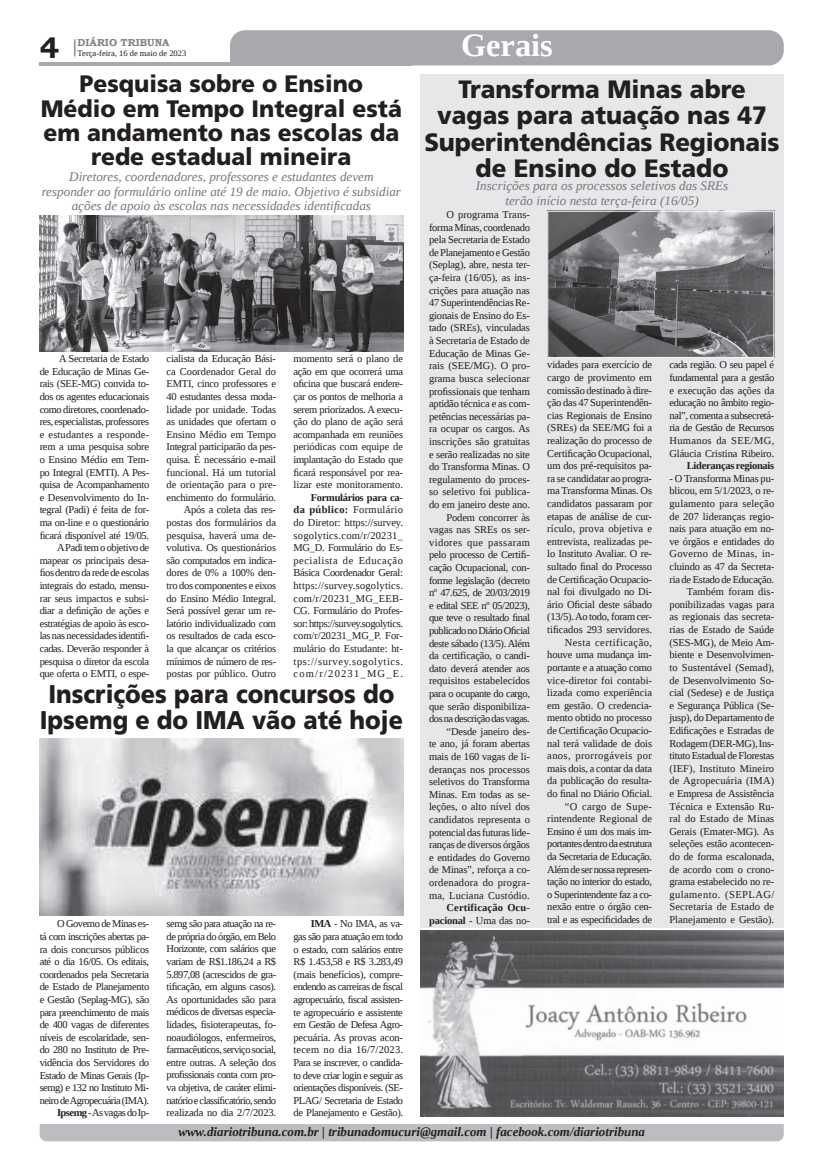
<style>
.page{position:relative;width:821px;height:1166px;background:#fff}
.page>*{position:absolute;margin:0;border:0;box-sizing:border-box;transform-origin:0 0}
.t1{font:700 32.38px "Liberation Serif";color:#fff}
.t2{font:700 29.31px "Bookman Old Style";color:#231f20}
.t3{font:900 25.64px/25.8px "Frutiger LT Std";color:#231f20;text-align:center;scale:.92 1}
.t4{font:900 25.11px/26.5px "Frutiger LT Std";color:#231f20;text-align:center;scale:.96 1}
.t5{font:900 23.8px/24.3px "Frutiger LT Std";color:#231f20;text-align:center;scale:.96 1}
.t6{font:italic 13.12px/14.9px "Liberation Serif";color:#76787b;text-align:center}
.t7{font:italic 700 12.95px "Liberation Serif";color:#231f20}
.t8{font:10.5px/12.6px "Liberation Serif";letter-spacing:-.015em;color:#231f20;text-align:right}
.t9{font:10.5px/12.6px "Liberation Serif";letter-spacing:-.035em;color:#231f20;text-align:right}
.t10{font:700 10.5px/12.6px "Liberation Serif";letter-spacing:.015em;color:#231f20;text-align:right}
.t11{font:700 10.5px "Liberation Serif";letter-spacing:-.025em;color:#231f20}
.t12{font:700 10.06px "Bookman Old Style";color:#808285}
.t13{font:8.4px "Liberation Serif";color:#231f20}
.s1{font-weight:700}
.s2{font-weight:400}
</style>
<div class="page">
<svg style="left:74px;top:39px;width:2px;height:17px"></svg>
<hr style="left:40px;top:62px;width:372px;height:3px;background:#a8a9ad">
<div style="left:230px;top:30px;width:554px;height:35px;background:#a8a9ad"></div>
<div style="left:40px;top:1124px;width:744px;height:17px;background:#bcbdc0"></div>
<div style="left:420px;top:74px;width:364px;height:854px;background:#e6e7e9"></div>
<img style="left:549px;top:213px;width:223px;height:143px">
<div style="left:547px;top:211px;width:227px;height:147px;border:1px solid #fff"></div>
<img style="left:40px;top:215px;width:363px;height:136px">
<img style="left:40px;top:738px;width:363px;height:178px">
<img style="left:420px;top:931px;width:364px;height:185px">
<h2 class="t2" style="left:40px;top:27px;width:21px">4</h2>
<p class="t12" style="left:78px;top:35px;width:93px">DIÁRIO TRIBUNA</p>
<p class="t13" style="left:78px;top:48px;width:110px">Terça-feira, 16 de maio de 2023</p>
<h3 class="t5" style="left:41px;top:72px;width:378px">Pesquisa sobre o Ensino<br>Médio em Tempo Integral está em andamento nas escolas da rede estadual mineira</h3>
<p class="t6" style="left:42px;top:169px;width:361px">Diretores, coordenadores, professores e estudantes devem responder ao formulário online até 19 de maio. Objetivo é subsidiar ações de apoio às escolas nas necessidades identificadas</p>
<p class="t8" style="left:40px;top:352px;width:111px">A Secretaria de Estado<br>de Educação de Minas Ge&shy;rais (SEE-MG) convida to&shy;dos os agentes educacionais como diretores, coordenado&shy;res, especialistas, professores e estudantes a responde&shy;rem a uma pesquisa sobre o Ensino Médio em Tem&shy;po Integral (EMTI). A Pes&shy;quisa de Acompanhamento e Desenvolvimento do In&shy;tegral (Padi) é feita de for&shy;ma on-line e o questionário ficará disponível até 19/05.<br>A Padi tem o objetivo de mapear os principais desa&shy;fios dentro da rede de escolas integrais do estado, mensu&shy;rar seus impactos e subsi&shy;diar a definição de ações e estratégias de apoio às esco&shy;las nas necessidades identifi&shy;cadas. Deverão responder à pesquisa o diretor da escola que oferta o EMTI, o espe-</p>
<p class="t8" style="left:167px;top:352px;width:111px">cialista da Educação Bási&shy;ca Coordenador Geral do<br>EMTI, cinco professores e<br>40 estudantes dessa moda&shy;lidade por unidade. Todas as unidades que ofertam o<br>Ensino Médio em Tempo<br>Integral participarão da pes&shy;quisa. É necessário e-mail funcional. Há um tutorial de orientação para o pre&shy;enchimento do formulário.<br>Após a coleta das res&shy;postas dos formulários da pesquisa, haverá uma de&shy;volutiva. Os questionários são computados em indica&shy;dores de 0% a 100% den&shy;tro dos componentes e eixos do Ensino Médio Integral.<br>Será possível gerar um re&shy;latório individualizado com os resultados de cada esco&shy;la que alcançar os critérios mínimos de número de res&shy;postas por público. Outro</p>
<p class="t8" style="left:294px;top:352px;width:111px;text-align:justify">momento será o plano de ação em que ocorrerá uma oficina que buscará endere&shy;çar os pontos de melhoria a serem priorizados. A execu&shy;ção do plano de ação será acompanhada em reuniões periódicas com equipe de implantação do Estado que ficará responsável por rea&shy;lizar este monitoramento.</p>
<p class="t8" style="left:294px;top:491px;width:111px;text-align:justify;text-indent:17px"><span class="s1">Formulários para ca&shy;da público:</span> Formulário do Diretor: https://survey. sogolytics.com/r/20231_ MG_D. Formulário do Es&shy;pecialista de Educação Básica Coordenador Geral: https://survey.sogolytics. com/r/20231_MG_EEB-CG. Formulário do Profes&shy;sor: https://survey.sogolytics. com/r/20231_MG_P. For&shy;mulário do Estudante: ht&shy;tps://survey.sogolytics. com/r/20231_MG_E.</p>
<h3 class="t3" style="left:40px;top:681px;width:396px">Inscrições para concursos do<br>Ipsemg e do IMA vão até hoje</h3>
<p class="t9" style="left:40px;top:917px;width:111px">O Governo de Minas es-<br>tá com inscrições abertas pa&shy;ra dois concursos públicos até o dia 16/05. Os editais, coordenados pela Secretaria de Estado de Planejamento e Gestão (Seplag-MG), são para preenchimento de mais de 400 vagas de diferentes níveis de escolaridade, sen&shy;do 280 no Instituto de Pre&shy;vidência dos Servidores do<br>Estado de Minas Gerais (Ip&shy;semg) e 132 no Instituto Mi&shy;neiro de Agropecuária (IMA).<br><span class="s1">Ipsemg</span> - As vagas do Ip-</p>
<p class="t8" style="left:167px;top:917px;width:111px;text-align:justify">semg são para atuação na re&shy;de própria do órgão, em Belo Horizonte, com salários que variam de R$1.186,24 a R$ 5.897,08 (acrescidos de gra&shy;tificação, em alguns casos).<br>As oportunidades são para médicos de diversas especia&shy;lidades, fisioterapeutas, fo&shy;noaudiólogos, enfermeiros, farmacêuticos, serviço social, entre outras. A seleção dos profissionais conta com pro&shy;va objetiva, de caráter elimi&shy;natório e classificatório, sendo realizada no dia 2/7/2023.</p>
<p class="t8" style="left:293px;top:917px;width:111px;text-align:justify;text-indent:17px"><span class="s1">IMA</span> - No IMA, as va&shy;gas são para atuação em todo o estado, com salários entre R$ 1.453,58 e R$ 3.283,49 (mais benefícios), compre&shy;endendo as carreiras de fiscal agropecuário, fiscal assisten&shy;te agropecuário e assistente em Gestão de Defesa Agro&shy;pecuária. As provas acon&shy;tecem no dia 16/7/2023.<br>Para se inscrever, o candida&shy;to deve criar login e seguir as orientações disponíveis. (SE-PLAG/ Secretaria de Estado de Planejamento e Gestão).</p>
<h1 class="t1" style="left:461px;top:24px;width:93px">Gerais</h1>
<h3 class="t4" style="left:424px;top:76px;width:372px">Transforma Minas abre vagas para atuação nas 47<br>Superintendências Regionais de Ensino do Estado</h3>
<p class="t6" style="left:476px;top:178px;width:254px">Inscrições para os processos seletivos das SREs terão início nesta terça-feira (16/05)</p>
<p class="t8" style="left:429px;top:208px;width:102px">O programa Trans&shy;forma Minas, coordenado pela Secretaria de Estado de Planejamento e Gestão (Seplag), abre, nesta ter&shy;ça-feira (16/05), as ins&shy;crições para atuação nas<br>47 Superintendências Re&shy;gionais de Ensino do Es&shy;tado (SREs), vinculadas à Secretaria de Estado de<br>Educação de Minas Ge&shy;rais (SEE/MG). O pro&shy;grama busca selecionar profissionais que tenham aptidão técnica e as com&shy;petências necessárias pa&shy;ra ocupar os cargos. As inscrições são gratuitas e serão realizadas no site do Transforma Minas. O regulamento do proces&shy;so seletivo foi publica&shy;do em janeiro deste ano.<br>Podem concorrer às vagas nas SREs os ser&shy;vidores que passaram pelo processo de Certifi&shy;cação Ocupacional, con&shy;forme legislação (decreto nº 47.625, de 20/03/2019 e edital SEE nº 05/2023), que teve o resultado final publicado no Diário Oficial deste sábado (13/5). Além da certificação, o candi&shy;dato deverá atender aos requisitos estabelecidos para o ocupante do cargo, que serão disponibiliza&shy;dos na descrição das vagas. “Desde janeiro des-<br>te ano, já foram abertas mais de 160 vagas de li&shy;deranças nos processos seletivos do Transforma<br>Minas. Em todas as se&shy;leções, o alto nível dos candidatos representa o potencial das futuras lide&shy;ranças de diversos órgãos e entidades do Governo de Minas”, reforça a co&shy;ordenadora do progra&shy;ma, Luciana Custódio.</p>
<p class="t10" style="left:429px;top:901px;width:102px">Certificação Ocu&shy;pacional <span class="s2">- Uma das no-</span></p>
<p class="t8" style="left:547px;top:359px;width:106px">vidades para exercício de cargo de provimento em comissão destinado à dire&shy;ção das 47 Superintendên&shy;cias Regionais de Ensino (SREs) da SEE/MG foi a realização do processo de<br>Certificação Ocupacional, um dos pré-requisitos pa&shy;ra se candidatar ao progra&shy;ma Transforma Minas. Os candidatos passaram por etapas de análise de cur&shy;rículo, prova objetiva e entrevista, realizadas pe&shy;lo Instituto Avaliar. O re&shy;sultado final do Processo de Certificação Ocupacio&shy;nal foi divulgado no Di&shy;ário Oficial deste sábado (13/5). Ao todo, foram cer&shy;tificados 293 servidores.<br>Nesta certificação, houve uma mudança im&shy;portante e a atuação como vice-diretor foi contabi&shy;lizada como experiência em gestão. O credencia&shy;mento obtido no processo de Certificação Ocupacio&shy;nal terá validade de dois anos, prorrogáveis por mais dois, a contar da data da publicação do resulta&shy;do final no Diário Oficial. “O cargo de Supe&shy;rintendente Regional de<br>Ensino é um dos mais im&shy;portantes dentro da estrutura da Secretaria de Educação.<br>Além de ser nossa represen&shy;tação no interior do estado, o Superintendente faz a co&shy;nexão entre o órgão cen&shy;tral e as especificidades de</p>
<p class="t8" style="left:669px;top:359px;width:106px;text-align:justify">cada região. O seu papel é fundamental para a gestão e execução das ações da educação no âmbito regio&shy;nal”, comenta a subsecretá&shy;ria de Gestão de Recursos Humanos da SEE/MG, Gláucia Cristina Ribeiro.</p>
<p class="t11" style="left:687px;top:459px;width:89px">Lideranças regionais</p>
<p class="t8" style="left:669px;top:472px;width:106px">- O Transforma Minas pu&shy;blicou, em 5/1/2023, o re&shy;gulamento para seleção de 207 lideranças regio&shy;nais para atuação em no&shy;ve órgãos e entidades do<br>Governo de Minas, in&shy;cluindo as 47 da Secreta&shy;ria de Estado de Educação.<br>Também foram dis&shy;ponibilizadas vagas para as regionais das secreta&shy;rias de Estado de Saúde (SES-MG), de Meio Am&shy;biente e Desenvolvimen&shy;to Sustentável (Semad), de Desenvolvimento So&shy;cial (Sedese) e de Justiça e Segurança Pública (Se&shy;jusp), do Departamento de<br>Edificações e Estradas de<br>Rodagem (DER-MG), Ins&shy;tituto Estadual de Florestas (IEF), Instituto Mineiro de Agropecuária (IMA) e Empresa de Assistência<br>Técnica e Extensão Ru&shy;ral do Estado de Minas<br>Gerais (Emater-MG). As seleções estão acontecen&shy;do de forma escalonada, de acordo com o crono&shy;grama estabelecido no re&shy;gulamento. (SEPLAG/<br>Secretaria de Estado de<br>Planejamento e Gestão).</p>
<p class="t7" style="left:178px;top:1123px;width:468px">www.diariotribuna.com.br | tribunadomucuri@gmail.com | facebook.com/diariotribuna</p>
</div>
